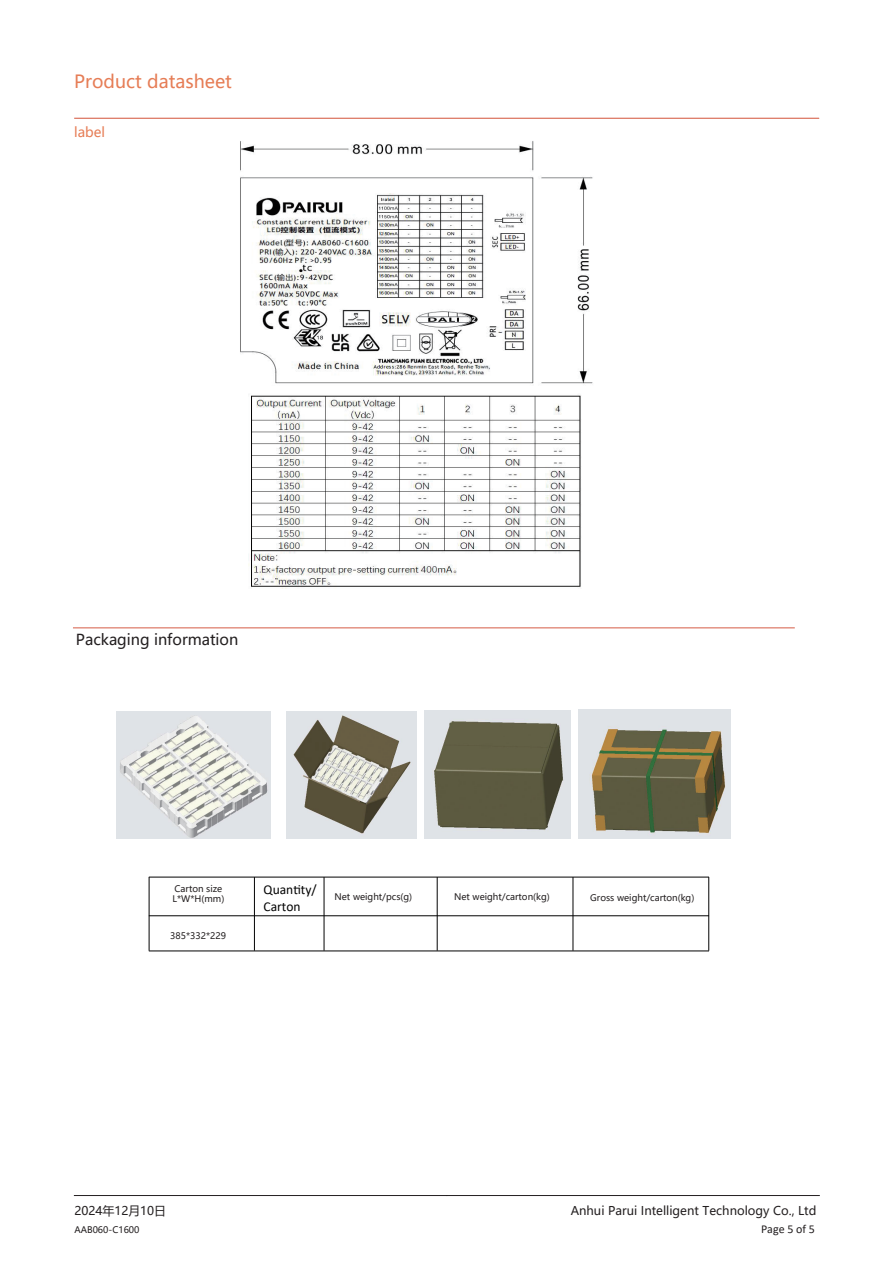
<style>
.page{position:relative;width:893px;height:1263px;background:#fff}
.page>*{position:absolute;margin:0;border:0;box-sizing:border-box;transform-origin:0 0}
.t1{font:18px "Microsoft Ya Hei";color:#e67d56}
.t2{font:15px "Microsoft Ya Hei";color:#231f20}
.t3{font:13.5px/16.2px "Calibri";color:#030303}
.t4{font:13.5px "Microsoft Ya Hei";color:#e67d56}
.t5{font:12px "Microsoft Ya Hei";color:#231f20}
.t6{font:12px "Calibri";color:#231f20}
.t7{font:9px/10.8px "Microsoft Ya Hei";color:#231f20}
</style>
<div class="page">
<hr style="left:74px;top:118px;width:745px;height:1px;background:#d55c46">
<hr style="left:74px;top:1195px;width:373px;height:1px;background:#231f20">
<hr style="left:447px;top:1195px;width:372px;height:1px;background:#231f20">
<hr style="left:73px;top:627px;width:722px;height:1px;background:#d55c46">
<img style="left:117px;top:712px;width:154px;height:126px">
<img style="left:286px;top:712px;width:131px;height:126px">
<img style="left:424px;top:711px;width:147px;height:127px">
<img style="left:579px;top:709px;width:151px;height:129px">
<hr style="left:149px;top:877px;width:560px;height:1px;background:#030303">
<hr style="left:149px;top:915px;width:560px;height:1px;background:#030303">
<hr style="left:149px;top:951px;width:560px;height:1px;background:#030303">
<hr style="left:149px;top:877px;width:1px;height:74px;background:#030303">
<hr style="left:254px;top:877px;width:1px;height:74px;background:#030303">
<hr style="left:324px;top:877px;width:1px;height:74px;background:#030303">
<hr style="left:437px;top:877px;width:1px;height:74px;background:#030303">
<hr style="left:573px;top:877px;width:1px;height:74px;background:#030303">
<hr style="left:708px;top:877px;width:1px;height:74px;background:#030303">
<img style="left:240px;top:141px;width:353px;height:243px">
<img style="left:249px;top:395px;width:332px;height:193px">
<h1 class="t1" style="left:74px;top:69px;width:159px">Product datasheet</h1>
<h3 class="t4" style="left:74px;top:123px;width:32px">label</h3>
<h2 class="t2" style="left:76px;top:630px;width:164px">Packaging information</h2>
<p class="t7" style="left:173px;top:883px;width:53px">Carton size<br>L*W*H(mm)</p>
<h3 class="t3" style="left:264px;top:881px;width:55px">Quantity/<br>Carton</h3>
<p class="t7" style="left:335px;top:891px;width:79px">Net weight/pcs(g)</p>
<p class="t7" style="left:454px;top:891px;width:97px">Net weight/carton(kg)</p>
<p class="t7" style="left:590px;top:892px;width:106px">Gross weight/carton(kg)</p>
<p class="t7" style="left:170px;top:930px;width:57px">385*332*229</p>
<h3 class="t5" style="left:74px;top:1202px;width:93px">2024年12月10日</h3>
<h3 class="t5" style="left:571px;top:1202px;width:247px">Anhui Parui Intelligent Technology Co., Ltd</h3>
<p class="t7" style="left:74px;top:1224px;width:67px">AAB060-C1600</p>
<h3 class="t6" style="left:761px;top:1221px;width:55px">Page 5 of 5</h3>
</div>
